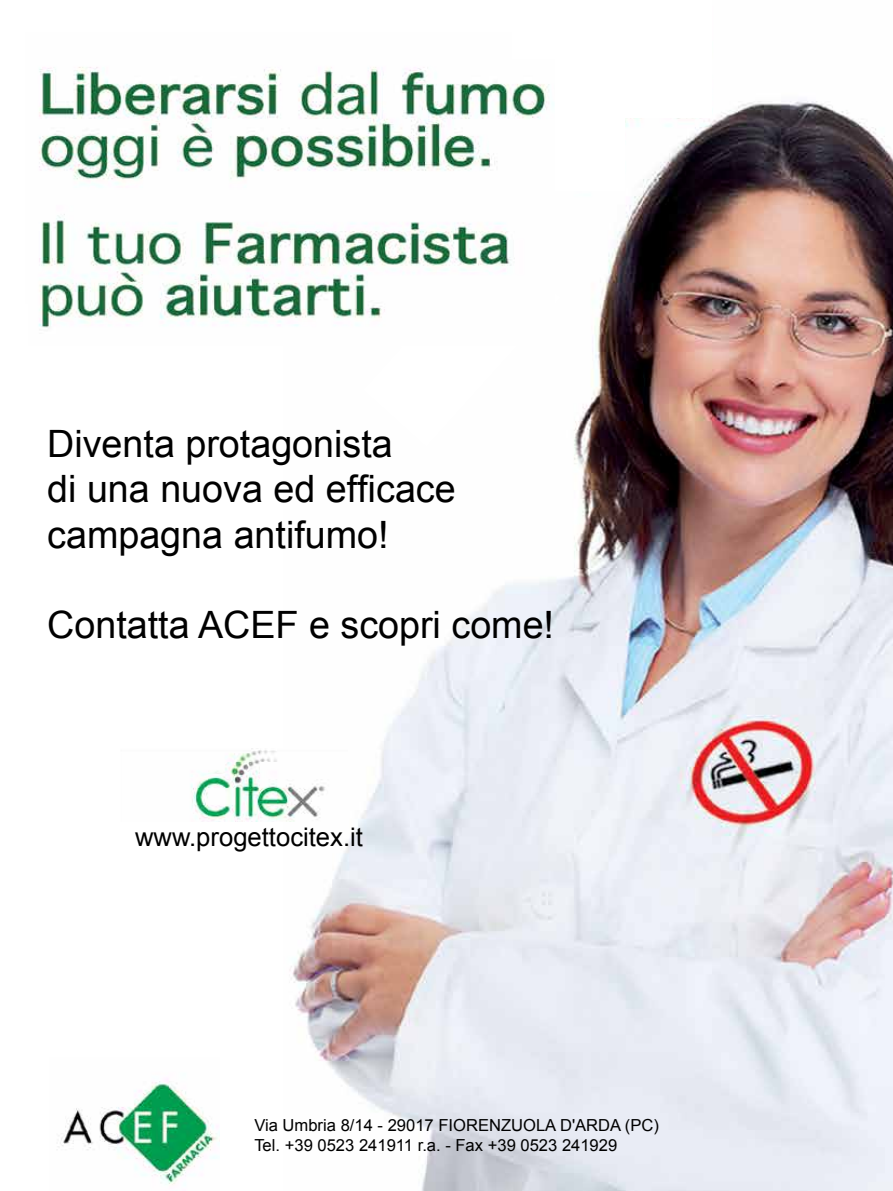
<style>
.page{position:relative;width:893px;height:1191px;background:#fff}
.page>*{position:absolute;margin:0;border:0;box-sizing:border-box;transform-origin:0 0}
.t1{font:37.65px/45.2px "Arial";color:#000}
.t2{font:25.65px "Arial";color:#000}
.t3{font:16.65px/20px "Arial";color:#000}
</style>
<div class="page">
<img style="left:286px;top:101px;width:607px;height:1090px">
<div style="left:511px;top:0;width:201px;height:117px;background:#fff"></div>
<div style="left:424px;top:54px;width:201px;height:136px;background:#fff"></div>
<svg style="left:351px;top:190px;width:210px;height:257px"></svg>
<img style="left:38px;top:67px;width:516px;height:279px">
<img style="left:191px;top:748px;width:156px;height:73px">
<img style="left:58px;top:1078px;width:162px;height:107px">
<p class="t1" style="left:47px;top:422px;width:410px">Diventa protagonista<br>di una nuova ed efficace campagna antifumo!</p>
<p class="t1" style="left:47px;top:602px;width:508px">Contatta ACEF e scopri come!</p>
<p class="t2" style="left:135px;top:820px;width:229px">www.progettocitex.it</p>
<p class="t3" style="left:254px;top:1115px;width:406px">Via Umbria 8/14 - 29017 FIORENZUOLA D'ARDA (PC)<br>Tel. +39 0523 241911 r.a. - Fax +39 0523 241929</p>
</div>
